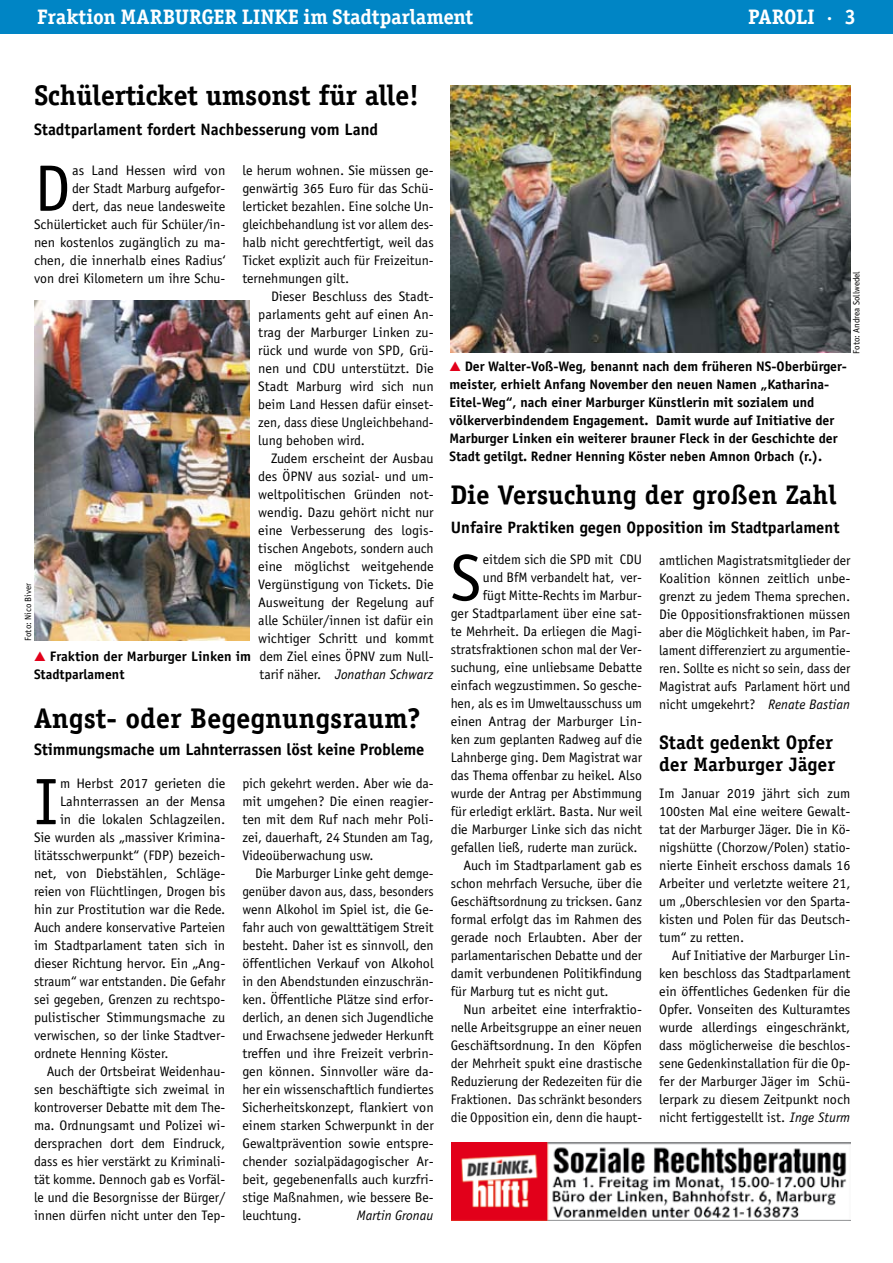
<style>
.page{position:relative;width:893px;height:1263px;background:#fff}
.page>*{position:absolute;margin:0;border:0;box-sizing:border-box;transform-origin:0 0}
.t1{font:65.85px "Officina Sans";color:#000}
.t2{font:700 28.5px "Officina Serif";letter-spacing:-.01em;color:#000}
.t3{font:700 27px "Officina Serif";color:#000}
.t4{font:700 21px "Officina Serif";letter-spacing:-.005em;color:#fff}
.t5{font:700 19.5px/22.5px "Officina Serif";color:#000}
.t6{font:700 16.5px "Officina Sans";color:#000}
.t7{font:13.8px/18px "Officina Sans";color:#000;text-align:justify}
.t8{font:700 13.8px/18px "Officina Sans";color:#000}
.t9{font:italic 13.8px "Officina Sans";color:#000}
.t10{font:9px "Officina Sans";color:#000}
.s1{font-style:italic}
.s2{font-family:"European Pi Three";font-weight:400;color:#e2001a}
</style>
<div class="page">
<hr style="left:0;top:0;width:3px;height:34px;background:#0085c5">
<div style="left:3px;top:0;width:890px;height:34px;background:#0085c5"></div>
<img style="left:451px;top:85px;width:399px;height:268px">
<img style="left:451px;top:1143px;width:399px;height:77px">
<img style="left:34px;top:300px;width:216px;height:340px">
<h3 class="t4" style="left:37px;top:4px;width:438px">Fraktion MARBURGER LINKE im Stadtparlament</h3>
<h3 class="t4" style="left:748px;top:4px;width:110px">PAROLI · 3</h3>
<h2 class="t2" style="left:34px;top:78px;width:387px">Schülerticket umsonst für alle!</h2>
<p class="t6" style="left:34px;top:119px;width:346px">Stadtparlament fordert Nachbesserung vom Land</p>
<p class="t7" style="left:242px;top:161px;width:193px">le herum wohnen. Sie müssen ge&shy;genwärtig 365 Euro für das Schü&shy;lerticket bezahlen. Eine solche Un&shy;gleichbehandlung ist vor allem des&shy;halb nicht gerechtfertigt, weil das Ticket explizit auch für Freizeitun&shy;ternehmungen gilt.</p>
<p class="t7" style="left:258px;top:287px;width:177px;text-indent:13px">Dieser Beschluss des Stadt&shy;parlaments geht auf einen An&shy;trag der Marburger Linken zu&shy;rück und wurde von SPD, Grü&shy;nen und CDU unterstützt. Die Stadt Marburg wird sich nun beim Land Hessen dafür einset&shy;zen, dass diese Ungleichbehand&shy;lung behoben wird.</p>
<p class="t7" style="left:258px;top:449px;width:177px;text-indent:13px">Zudem erscheint der Ausbau des ÖPNV aus sozial- und um&shy;weltpolitischen Gründen not&shy;wendig. Dazu gehört nicht nur eine Verbesserung des logis&shy;tischen Angebots, sondern auch eine möglichst weitgehende Vergünstigung von Tickets. Die Ausweitung der Regelung auf alle Schüler/innen ist dafür ein wichtiger Schritt und kommt dem Ziel eines ÖPNV zum Null&shy;tarif näher. <span class="s1">Jonathan Schwarz</span></p>
<h2 class="t2" style="left:34px;top:700px;width:388px">Angst- oder Begegnungsraum?</h2>
<p class="t6" style="left:34px;top:739px;width:392px">Stimmungsmache um Lahnterrassen löst keine Probleme</p>
<p class="t7" style="left:34px;top:161px;width:193px;text-align:right">as Land Hessen wird von<br>der Stadt Marburg aufgefor-<br>dert, das neue landesweite<br>Schülerticket auch für Schüler/in&shy;nen kostenlos zugänglich zu ma&shy;chen, die innerhalb eines Radius‘ von drei Kilometern um ihre Schu-</p>
<h1 class="t1" style="left:34px;top:150px;width:38px">D</h1>
<p class="t10" style="left:23px;top:641px;width:59px;rotate:-90deg">Foto: Nico Biver</p>
<p class="t8" style="left:34px;top:647px;width:218px"><span class="s2">G</span> Fraktion der Marburger Linken im<br>Stadtparlament</p>
<h1 class="t1" style="left:34px;top:763px;width:26px">I</h1>
<p class="t7" style="left:60px;top:774px;width:167px">m Herbst 2017 gerieten die</p>
<p class="t7" style="left:60px;top:792px;width:167px">Lahnterrassen an der Mensa</p>
<p class="t7" style="left:60px;top:810px;width:167px">in die lokalen Schlagzeilen.</p>
<p class="t7" style="left:34px;top:828px;width:193px">Sie wurden als „massiver Krimina-</p>
<p class="t7" style="left:34px;top:846px;width:193px">litätsschwerpunkt“ (FDP) bezeich-</p>
<p class="t7" style="left:34px;top:864px;width:193px">net, von Diebstählen, Schläge-</p>
<p class="t7" style="left:34px;top:882px;width:193px">reien von Flüchtlingen, Drogen bis</p>
<p class="t7" style="left:34px;top:900px;width:193px">hin zur Prostitution war die Rede.</p>
<p class="t7" style="left:34px;top:918px;width:193px">Auch andere konservative Parteien</p>
<p class="t7" style="left:34px;top:936px;width:193px">im Stadtparlament taten sich in</p>
<p class="t7" style="left:34px;top:954px;width:193px">dieser Richtung hervor. Ein „Ang-</p>
<p class="t7" style="left:34px;top:972px;width:193px">straum“ war entstanden. Die Gefahr</p>
<p class="t7" style="left:34px;top:990px;width:193px">sei gegeben, Grenzen zu rechtspo-</p>
<p class="t7" style="left:34px;top:1008px;width:193px">pulistischer Stimmungsmache zu</p>
<p class="t7" style="left:34px;top:1026px;width:193px">verwischen, so der linke Stadtver-</p>
<p class="t7" style="left:34px;top:1044px;width:136px">ordnete Henning Köster.</p>
<p class="t7" style="left:47px;top:1062px;width:180px">Auch der Ortsbeirat Weidenhau-</p>
<p class="t7" style="left:34px;top:1080px;width:193px">sen beschäftigte sich zweimal in</p>
<p class="t7" style="left:34px;top:1098px;width:193px">kontroverser Debatte mit dem The-</p>
<p class="t7" style="left:34px;top:1116px;width:193px">ma. Ordnungsamt und Polizei wi-</p>
<p class="t7" style="left:34px;top:1134px;width:193px">dersprachen dort dem Eindruck,</p>
<p class="t7" style="left:34px;top:1152px;width:193px">dass es hier verstärkt zu Kriminali-</p>
<p class="t7" style="left:34px;top:1170px;width:193px">tät komme. Dennoch gab es Vorfäl-</p>
<p class="t7" style="left:34px;top:1188px;width:193px">le und die Besorgnisse der Bürger/</p>
<p class="t7" style="left:34px;top:1206px;width:193px">innen dürfen nicht unter den Tep-</p>
<p class="t7" style="left:242px;top:774px;width:193px">pich gekehrt werden. Aber wie da&shy;mit umgehen? Die einen reagier&shy;ten mit dem Ruf nach mehr Poli&shy;zei, dauerhaft, 24 Stunden am Tag, Videoüberwachung usw.</p>
<p class="t7" style="left:242px;top:864px;width:193px;text-indent:13px">Die Marburger Linke geht demge&shy;genüber davon aus, dass, besonders wenn Alkohol im Spiel ist, die Ge&shy;fahr auch von gewalttätigem Streit besteht. Daher ist es sinnvoll, den öffentlichen Verkauf von Alkohol in den Abendstunden einzuschrän&shy;ken. Öffentliche Plätze sind erfor&shy;derlich, an denen sich Jugendliche und Erwachsene jedweder Herkunft treffen und ihre Freizeit verbrin&shy;gen können. Sinnvoller wäre da&shy;her ein wissenschaftlich fundiertes Sicherheitskonzept, flankiert von einem starken Schwerpunkt in der Gewaltprävention sowie entspre&shy;chender sozialpädagogischer Ar&shy;beit, gegebenenfalls auch kurzfri&shy;stige Maßnahmen, wie bessere Be&shy;leuchtung.</p>
<p class="t9" style="left:357px;top:1207px;width:78px">Martin Gronau</p>
<p class="t10" style="left:851px;top:354px;width:84px;rotate:-90deg">Foto: Andrea Sollwedel</p>
<p class="t8" style="left:449px;top:357px;width:398px"><span class="s2">G</span> Der Walter-Voß-Weg, benannt nach dem früheren NS-Oberbürger&shy;meister, erhielt Anfang November den neuen Namen „Katharina-Eitel-Weg“, nach einer Marburger Künstlerin mit sozialem und völker-verbindendem Engagement. Damit wurde auf Initiative der Marburger Linken ein weiterer brauner Fleck in der Geschichte der Stadt getilgt. Redner Henning Köster neben Amnon Orbach (r.).</p>
<h3 class="t3" style="left:451px;top:478px;width:387px">Die Versuchung der großen Zahl</h3>
<p class="t6" style="left:451px;top:517px;width:390px">Unfaire Praktiken gegen Opposition im Stadtparlament</p>
<h1 class="t1" style="left:451px;top:539px;width:32px">S</h1>
<p class="t7" style="left:483px;top:551px;width:161px">eitdem sich die SPD mit CDU</p>
<p class="t7" style="left:483px;top:569px;width:161px">und BfM verbandelt hat, ver-</p>
<p class="t7" style="left:483px;top:587px;width:161px">fügt Mitte-Rechts im Marbur-</p>
<p class="t7" style="left:451px;top:605px;width:193px">ger Stadtparlament über eine sat-</p>
<p class="t7" style="left:451px;top:623px;width:193px">te Mehrheit. Da erliegen die Magi-</p>
<p class="t7" style="left:451px;top:641px;width:193px">stratsfraktionen schon mal der Ver-</p>
<p class="t7" style="left:451px;top:659px;width:193px">suchung, eine unliebsame Debatte</p>
<p class="t7" style="left:451px;top:677px;width:193px">einfach wegzustimmen. So gesche-</p>
<p class="t7" style="left:451px;top:695px;width:193px">hen, als es im Umweltausschuss um</p>
<p class="t7" style="left:451px;top:713px;width:193px">einen Antrag der Marburger Lin-</p>
<p class="t7" style="left:451px;top:731px;width:193px">ken zum geplanten Radweg auf die</p>
<p class="t7" style="left:451px;top:749px;width:193px">Lahn- berge ging. Dem Magistrat war</p>
<p class="t7" style="left:451px;top:767px;width:193px">das Thema offenbar zu heikel. Also</p>
<p class="t7" style="left:451px;top:785px;width:193px">wurde der Antrag per Abstimmung</p>
<p class="t7" style="left:451px;top:803px;width:193px">für erledigt erklärt. Basta. Nur weil</p>
<p class="t7" style="left:451px;top:821px;width:193px">die Marburger Linke sich das nicht</p>
<p class="t7" style="left:451px;top:839px;width:188px">gefallen ließ, ruderte man zurück.</p>
<p class="t7" style="left:463px;top:857px;width:180px">Auch im Stadtparlament gab es</p>
<p class="t7" style="left:451px;top:875px;width:193px">schon mehrfach Versuche, über die</p>
<p class="t7" style="left:451px;top:893px;width:193px">Geschäftsordnung zu tricksen. Ganz</p>
<p class="t7" style="left:451px;top:911px;width:193px">formal erfolgt das im Rahmen des</p>
<p class="t7" style="left:451px;top:929px;width:193px">gerade noch Erlaubten. Aber der</p>
<p class="t7" style="left:451px;top:947px;width:193px">parlamentarischen Debatte und der</p>
<p class="t7" style="left:451px;top:965px;width:193px">damit verbundenen Politikfindung</p>
<p class="t7" style="left:451px;top:983px;width:159px">für Marburg tut es nicht gut.</p>
<p class="t7" style="left:463px;top:1001px;width:180px">Nun arbeitet eine interfraktio-</p>
<p class="t7" style="left:451px;top:1019px;width:193px">nelle Arbeitsgruppe an einer neuen</p>
<p class="t7" style="left:451px;top:1037px;width:193px">Geschäftsordnung. In den Köpfen</p>
<p class="t7" style="left:451px;top:1055px;width:193px">der Mehrheit spukt eine drastische</p>
<p class="t7" style="left:451px;top:1073px;width:193px">Reduzierung der Redezeiten für die</p>
<p class="t7" style="left:451px;top:1091px;width:193px">Fraktionen. Das schränkt besonders</p>
<p class="t7" style="left:451px;top:1109px;width:193px">die Opposition ein, denn die haupt-</p>
<p class="t7" style="left:659px;top:551px;width:193px">amtlichen Magistratsmitglieder der Koalition können zeitlich unbe&shy;grenzt zu jedem Thema sprechen.<br>Die Oppositionsfraktionen müssen aber die Möglichkeit haben, im Par&shy;lament differenziert zu argumentie&shy;ren. Sollte es nicht so sein, dass der Magistrat aufs Parlament hört und nicht umgekehrt? <span class="s1">Renate Bastian</span></p>
<h3 class="t5" style="left:659px;top:731px;width:178px">Stadt gedenkt Opfer der Marburger Jäger</h3>
<p class="t7" style="left:659px;top:784px;width:193px">Im Januar 2019 jährt sich zum 100sten Mal eine weitere Gewalt&shy;tat der Marburger Jäger. Die in Kö&shy;nigshütte (Chorzow/Polen) statio&shy;nierte Einheit erschoss damals 16<br>Arbeiter und verletzte weitere 21, um „Oberschlesien vor den Sparta&shy;kisten und Polen für das Deutsch&shy;tum“ zu retten.</p>
<p class="t7" style="left:659px;top:946px;width:193px;text-indent:13px">Auf Initiative der Marburger Lin&shy;ken beschloss das Stadtparlament ein öffentliches Gedenken für die Opfer. Vonseiten des Kulturamtes wurde allerdings eingeschränkt, dass möglicherweise die beschlos&shy;sene Gedenkinstallation für die Op&shy;fer der Marburger Jäger im Schü&shy;lerpark zu diesem Zeitpunkt noch nicht fertiggestellt ist. <span class="s1">Inge Sturm</span></p>
</div>
